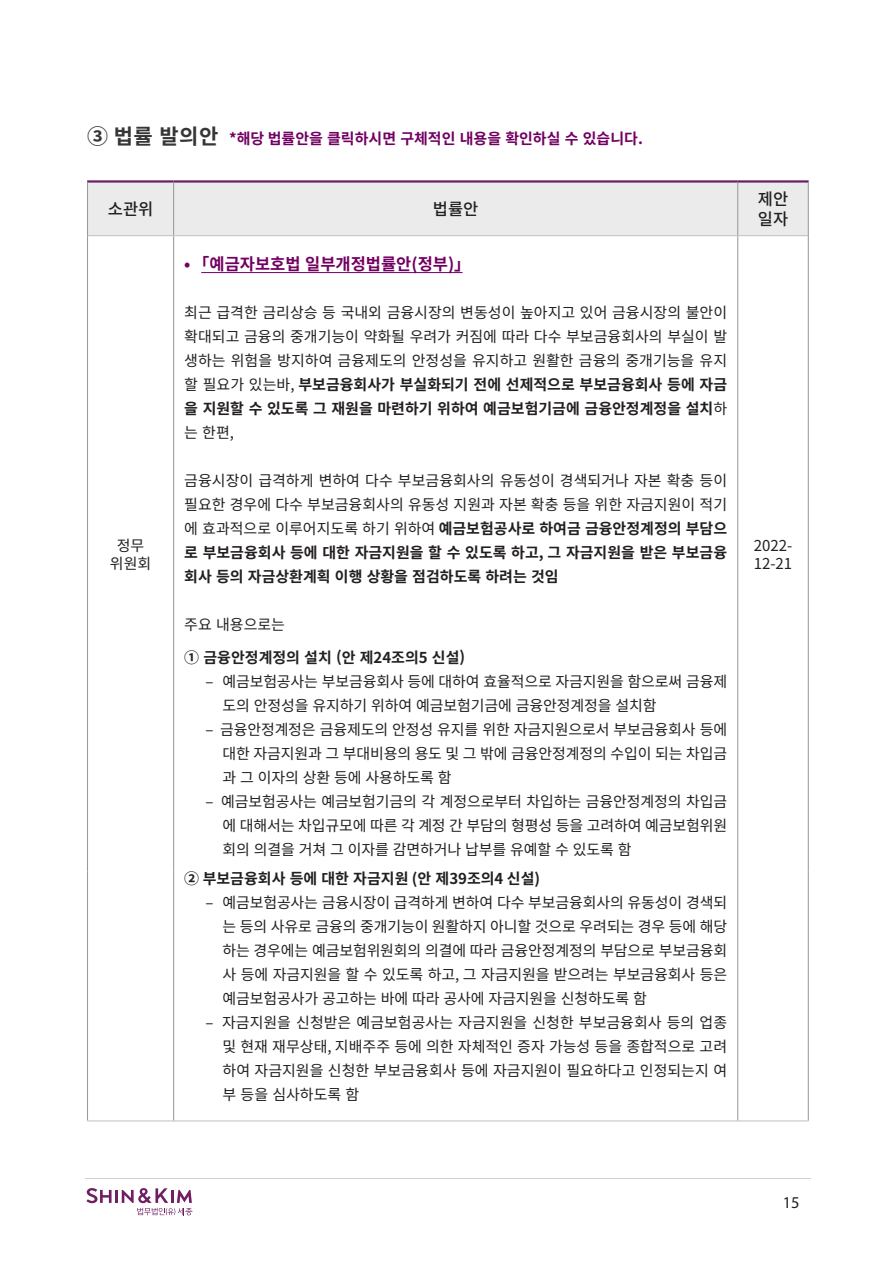
<style>
.page{position:relative;width:893px;height:1263px;background:#fff}
.page>*{position:absolute;margin:0;border:0;box-sizing:border-box;transform-origin:0 0}
.t1{font:700 16.5px "Noto Sans CJ Kkr";color:#720062}
.t2{font:500 16.5px "Noto Sans CJ Kkr";color:#231f20}
.t3{font:16.5px "Myriad Pro";color:#231f20}
.t4{font:15px/24px "Noto Sans CJ Kkr";letter-spacing:-.01em;color:#231f20;text-align:justify}
.t5{font:700 15px "Noto Sans CJ Kkr";color:#720062}
.t6{font:700 15px "Noto Sans CJ Kkr";color:#231f20}
.t7{font:700 15px "Noto Sans CJ Kkr";color:#222}
.t8{font:15px "Noto Sans CJ Kkr";color:#222}
.s1{font-size:21px;color:#373636}
.s2{font-weight:700}
</style>
<div class="page">
<svg style="left:86px;top:1188px;width:107px;height:27px"></svg>
<hr style="left:85px;top:1178px;width:726px;height:1px;background:#d2d2d2">
<div style="left:88px;top:183px;width:720px;height:52px;background:#ebebec"></div>
<hr style="left:87px;top:180px;width:87px;height:3px;background:#6a2068">
<hr style="left:174px;top:180px;width:564px;height:3px;background:#6a2068">
<hr style="left:738px;top:180px;width:71px;height:3px;background:#6a2068">
<hr style="left:87px;top:183px;width:1px;height:53px;background:#939598">
<hr style="left:173px;top:183px;width:1px;height:52px;background:#939598">
<hr style="left:737px;top:183px;width:1px;height:52px;background:#939598">
<hr style="left:808px;top:183px;width:1px;height:53px;background:#939598">
<hr style="left:87px;top:236px;width:1px;height:636px;background:#939598">
<hr style="left:173px;top:236px;width:1px;height:636px;background:#939598">
<hr style="left:737px;top:236px;width:1px;height:636px;background:#939598">
<hr style="left:808px;top:236px;width:1px;height:636px;background:#939598">
<hr style="left:88px;top:235px;width:86px;height:1px;background:#bfbfbf">
<hr style="left:174px;top:235px;width:564px;height:1px;background:#bfbfbf">
<hr style="left:738px;top:235px;width:70px;height:1px;background:#bfbfbf">
<hr style="left:87px;top:872px;width:1px;height:248px;background:#939598">
<hr style="left:173px;top:872px;width:1px;height:248px;background:#939598">
<hr style="left:737px;top:872px;width:1px;height:248px;background:#939598">
<hr style="left:808px;top:872px;width:1px;height:248px;background:#939598">
<hr style="left:87px;top:1120px;width:87px;height:1px;background:#bfbfbf">
<hr style="left:174px;top:1120px;width:564px;height:1px;background:#bfbfbf">
<hr style="left:738px;top:1120px;width:71px;height:1px;background:#bfbfbf">
<hr style="left:201px;top:272px;width:262px;height:1px;background:#720062">
<p class="t5" style="left:87px;top:130px;width:557px"><span class="s1">③ 법률 발의안</span> *해당 법률안을 클릭하시면 구체적인 내용을 확인하실 수 있습니다.</p>
<p class="t2" style="left:108px;top:200px;width:47px">소관위</p>
<p class="t2" style="left:433px;top:200px;width:47px">법률안</p>
<p class="t4" style="left:117px;top:533px;width:29px">정무</p>
<p class="t4" style="left:110px;top:551px;width:43px">위원회</p>
<p class="t1" style="left:184px;top:255px;width:288px">• ｢예금자보호법 일부개정법률안(정부)」</p>
<p class="t4" style="left:184px;top:301px;width:544px">최근 급격한 금리상승 등 국내외 금융시장의 변동성이 높아지고 있어 금융시장의 불안이 확대되고 금융의 중개기능이 약화될 우려가 커짐에 따라 다수 부보금융회사의 부실이 발 생하는 위험을 방지하여 금융제도의 안정성을 유지하고 원활한 금융의 중개기능을 유지 할 필요가 있는바, <span class="s2">부보금융회사가 부실화되기 전에 선제적으로 부보금융회사 등에 자금 을 지원할 수 있도록 그 재원을 마련하기 위하여 예금보험기금에 금융안정계정을 설치</span>하 는 한편,</p>
<p class="t4" style="left:184px;top:469px;width:544px">금융시장이 급격하게 변하여 다수 부보금융회사의 유동성이 경색되거나 자본 확충 등이 필요한 경우에 다수 부보금융회사의 유동성 지원과 자본 확충 등을 위한 자금지원이 적기 에 효과적으로 이루어지도록 하기 위하여 <span class="s2">예금보험공사로 하여금 금융안정계정의 부담으 로 부보금융회사 등에 대한 자금지원을 할 수 있도록 하고, 그 자금지원을 받은 부보금융 회사 등의 자금상환계획 이행 상황을 점검하도록 하려는 것임</span></p>
<p class="t8" style="left:184px;top:616px;width:102px">주요 내용으로는</p>
<p class="t7" style="left:184px;top:649px;width:282px">① 금융안정계정의 설치 (안 제24조의5 신설)</p>
<p class="t4" style="left:223px;top:669px;width:506px;text-indent:-17px">– 예금보험공사는 부보금융회사 등에 대하여 효율적으로 자금지원을 함으로써 금융제 도의 안정성을 유지하기 위하여 예금보험기금에 금융안정계정을 설치함</p>
<p class="t4" style="left:223px;top:717px;width:506px;text-indent:-17px">– 금융안정계정은 금융제도의 안정성 유지를 위한 자금지원으로서 부보금융회사 등에 대한 자금지원과 그 부대비용의 용도 및 그 밖에 금융안정계정의 수입이 되는 차입금 과 그 이자의 상환 등에 사용하도록 함</p>
<p class="t4" style="left:223px;top:789px;width:506px;text-indent:-17px">– 예금보험공사는 예금보험기금의 각 계정으로부터 차입하는 금융안정계정의 차입금 에 대해서는 차입규모에 따른 각 계정 간 부담의 형평성 등을 고려하여 예금보험위원 회의 의결을 거쳐 그 이자를 감면하거나 납부를 유예할 수 있도록 함</p>
<p class="t6" style="left:184px;top:870px;width:357px">② 부보금융회사 등에 대한 자금지원 (안 제39조의4 신설)</p>
<p class="t4" style="left:223px;top:890px;width:506px;text-indent:-17px">– 예금보험공사는 금융시장이 급격하게 변하여 다수 부보금융회사의 유동성이 경색되 는 등의 사유로 금융의 중개기능이 원활하지 아니할 것으로 우려되는 경우 등에 해당 하는 경우에는 예금보험위원회의 의결에 따라 금융안정계정의 부담으로 부보금융회 사 등에 자금지원을 할 수 있도록 하고, 그 자금지원을 받으려는 부보금융회사 등은 예금보험공사가 공고하는 바에 따라 공사에 자금지원을 신청하도록 함</p>
<p class="t4" style="left:223px;top:1010px;width:506px;text-indent:-17px">– 자금지원을 신청받은 예금보험공사는 자금지원을 신청한 부보금융회사 등의 업종 및 현재 재무상태, 지배주주 등에 의한 자체적인 증자 가능성 등을 종합적으로 고려 하여 자금지원을 신청한 부보금융회사 등에 자금지원이 필요하다고 인정되는지 여 부 등을 심사하도록 함</p>
<p class="t2" style="left:758px;top:190px;width:32px">제안</p>
<p class="t2" style="left:758px;top:210px;width:32px">일자</p>
<p class="t4" style="left:754px;top:533px;width:40px">2022-</p>
<p class="t4" style="left:754px;top:551px;width:40px">12-21</p>
<p class="t3" style="left:783px;top:1192px;width:18px">15</p>
</div>
